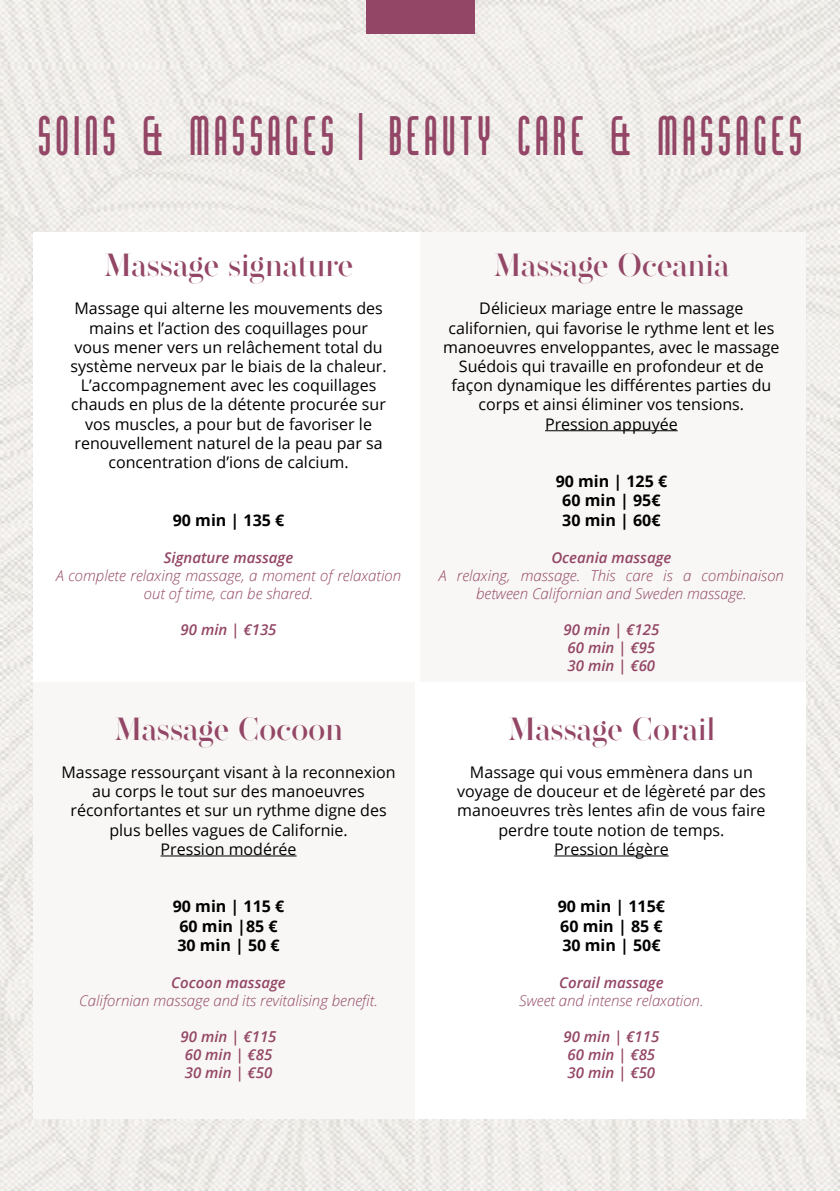
<style>
.page{position:relative;width:840px;height:1191px;background:#fff}
.page>*{position:absolute;margin:0;border:0;box-sizing:border-box;transform-origin:0 0}
.t1{font:47px "Chingolo Pro";letter-spacing:-.03em;color:#934665}
.t2{font:500 32px "Operetta 52";color:#934665}
.t3{font:16px/19.2px "Open Sans";color:#000;text-align:center}
.t4{font:700 16px/19.2px "Open Sans";color:#000}
.t5{font:italic 300 15px/18px "Open Sans";color:#934665;text-align:center}
.t6{font:italic 600 15px/18px "Open Sans";color:#934665}
</style>
<div class="page">
<img style="left:0;top:0;width:839px;height:1191px">
<div style="left:34px;top:232px;width:771px;height:887px;background:#fff"></div>
<div style="left:420px;top:232px;width:385px;height:450px;background:#f8f7f5"></div>
<div style="left:34px;top:682px;width:381px;height:437px;background:#f8f7f5"></div>
<div style="left:365px;top:0;width:109px;height:34px;background:#934665"></div>
<hr style="left:160px;top:855px;width:136px;height:1px;background:#000">
<hr style="left:545px;top:430px;width:132px;height:1px;background:#000">
<hr style="left:554px;top:855px;width:114px;height:1px;background:#000">
<h1 class="t1" style="left:35px;top:108px;width:771px">SOINS &amp; MASSAGES <sup>|</sup> BEAUTY CARE &amp; MASSAGES</h1>
<h2 class="t2" style="left:104px;top:246px;width:251px">Massage signature</h2>
<p class="t3" style="left:70px;top:298px;width:317px">Massage qui alterne les mouvements des mains et l’action des coquillages pour vous mener vers un relâchement total du système nerveux par le biais de la chaleur.<br>L’accompagnement avec les coquillages chauds en plus de la détente procurée sur vos muscles, a pour but de favoriser le renouvellement naturel de la peau par sa concentration d’ions de calcium.</p>
<p class="t4" style="left:173px;top:510px;width:113px">90 min | 135 €</p>
<p class="t6" style="left:164px;top:548px;width:131px">Signature massage</p>
<p class="t5" style="left:56px;top:566px;width:346px">A complete relaxing massage, a moment of relaxation out of time, can be shared.</p>
<p class="t6" style="left:180px;top:620px;width:97px">90 min | €135</p>
<h2 class="t2" style="left:114px;top:709px;width:230px">Massage Cocoon</h2>
<p class="t3" style="left:61px;top:762px;width:336px">Massage ressourçant visant à la reconnexion au corps le tout sur des manoeuvres réconfortantes et sur un rythme digne des plus belles vagues de Californie.<br>Pression modérée</p>
<p class="t4" style="left:173px;top:896px;width:113px">90 min | 115 €<br>60 min |85 €<br>30 min | 50 €</p>
<p class="t6" style="left:171px;top:973px;width:116px">Cocoon massage</p>
<p class="t5" style="left:79px;top:991px;width:300px">Californian massage and its revitalising benefit.</p>
<p class="t6" style="left:180px;top:1027px;width:97px">90 min | €115<br>60 min | €85<br>30 min | €50</p>
<h2 class="t2" style="left:493px;top:246px;width:237px">Massage Oceania</h2>
<p class="t3" style="left:443px;top:298px;width:338px">Délicieux mariage entre le massage californien, qui favorise le rythme lent et les manoeuvres enveloppantes, avec le massage Suédois qui travaille en profondeur et de façon dynamique les différentes parties du corps et ainsi éliminer vos tensions.<br>Pression appuyée</p>
<p class="t4" style="left:555px;top:471px;width:113px;text-align:center">90 min | 125 €<br>60 min | 95€<br>30 min | 60€</p>
<p class="t6" style="left:551px;top:548px;width:121px">Oceania massage</p>
<p class="t5" style="left:438px;top:566px;width:346px">A relaxing, massage. This care is a combinaison between Californian and Sweden massage.</p>
<p class="t6" style="left:563px;top:620px;width:97px">90 min | €125<br>60 min | €95<br>30 min | €60</p>
<h2 class="t2" style="left:507px;top:709px;width:209px">Massage Corail</h2>
<p class="t3" style="left:457px;top:762px;width:310px">Massage qui vous emmènera dans un voyage de douceur et de légèreté par des manoeuvres très lentes afin de vous faire perdre toute notion de temps.<br>Pression légère</p>
<p class="t4" style="left:557px;top:896px;width:109px">90 min | 115€<br>60 min | 85 €<br>30 min | 50€</p>
<p class="t6" style="left:559px;top:973px;width:106px">Corail massage</p>
<p class="t5" style="left:519px;top:991px;width:186px">Sweet and intense relaxation.</p>
<p class="t6" style="left:563px;top:1027px;width:97px">90 min | €115<br>60 min | €85<br>30 min | €50</p>
</div>
